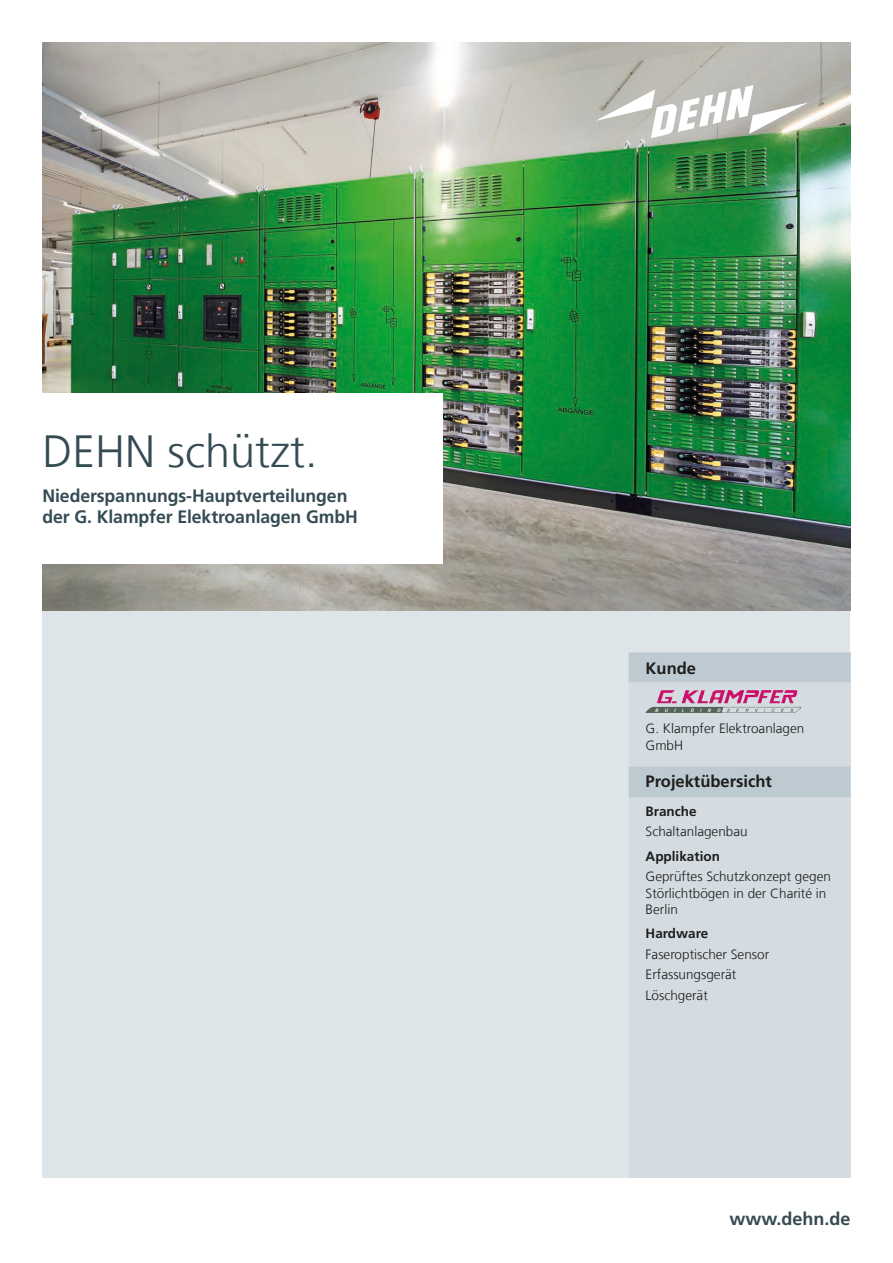
<style>
.page{position:relative;width:893px;height:1263px;background:#fff}
.page>*{position:absolute;margin:0;border:0;box-sizing:border-box;transform-origin:0 0}
.t1{font:300 45px "Frutiger LT Com";color:#354b54}
.t2{font:700 18px/21.6px "Frutiger LT Com";letter-spacing:-.005em;color:#354b54}
.t3{font:700 16.5px "Frutiger LT Com";color:#1d1d1b}
.t4{font:300 13.5px/16.2px "Frutiger LT Com";color:#1d1d1b}
.t5{font:700 13.5px "Frutiger LT Com";color:#1d1d1b}
</style>
<div class="page">
<div style="left:43px;top:563px;width:807px;height:615px;background:#dee5e9"></div>
<img style="left:43px;top:43px;width:807px;height:567px">
<div style="left:0;top:393px;width:442px;height:170px;background:#fff"></div>
<div style="left:629px;top:653px;width:221px;height:525px;background:#d4dce2"></div>
<svg style="left:629px;top:653px;width:221px;height:144px"></svg>
<img style="left:646px;top:691px;width:155px;height:22px">
<svg style="left:595px;top:85px;width:213px;height:53px"></svg>
<h1 class="t1" style="left:43px;top:426px;width:277px">DEHN schützt.</h1>
<h2 class="t2" style="left:43px;top:485px;width:317px">Niederspannungs-Hauptverteilungen der G. Klampfer Elektroanlagen GmbH</h2>
<p class="t3" style="left:646px;top:658px;width:52px">Kunde</p>
<p class="t4" style="left:646px;top:721px;width:160px">G. Klampfer Elektroanlagen<br>GmbH</p>
<p class="t3" style="left:646px;top:772px;width:128px">Projektübersicht</p>
<p class="t5" style="left:646px;top:803px;width:53px">Branche</p>
<p class="t4" style="left:646px;top:823px;width:104px">Schaltanlagenbau</p>
<p class="t5" style="left:646px;top:848px;width:76px">Applikation</p>
<p class="t4" style="left:646px;top:869px;width:187px">Geprüftes Schutzkonzept gegen<br>Störlichtbögen in der Charité in<br>Berlin</p>
<p class="t5" style="left:646px;top:926px;width:64px">Hardware</p>
<p class="t4" style="left:646px;top:944px;width:125px;line-height:20.4px">Faseroptischer Sensor<br>Erfassungsgerät<br>Löschgerät</p>
<h2 class="t2" style="left:729px;top:1208px;width:123px">www.dehn.de</h2>
</div>
